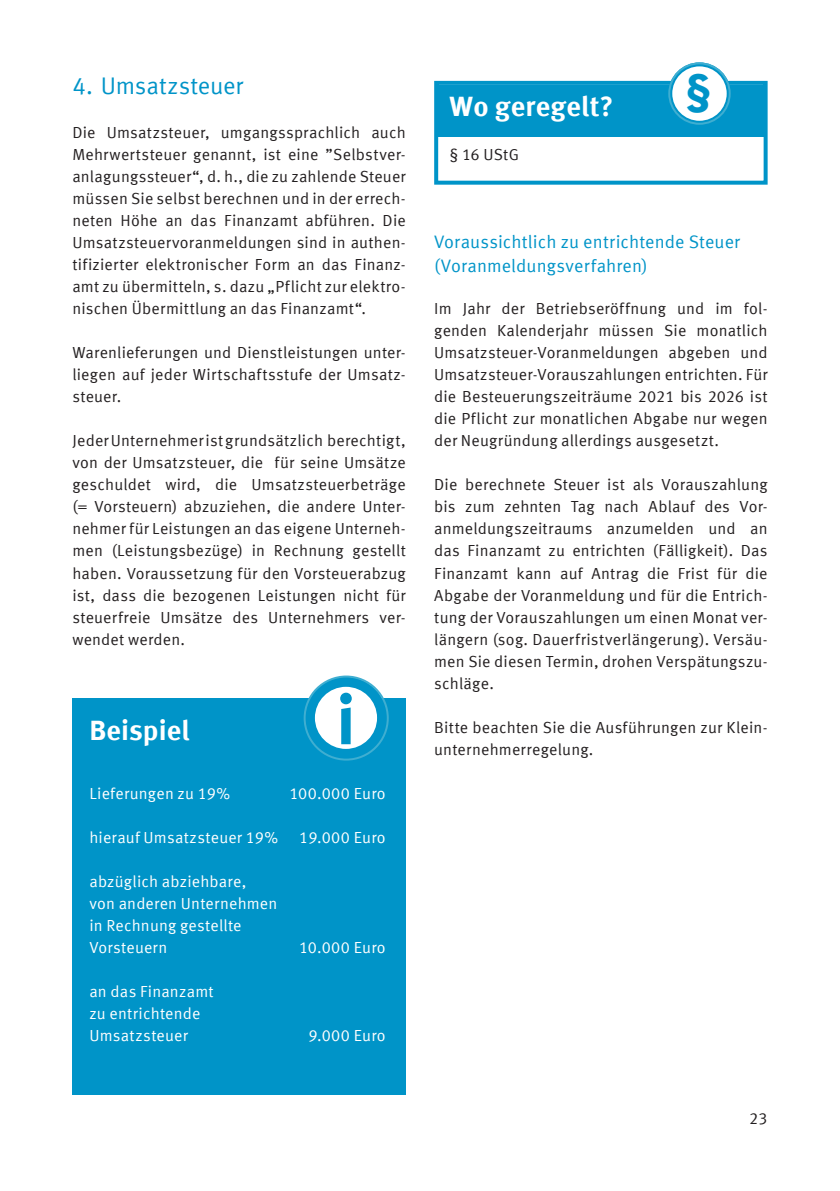
<style>
.page{position:relative;width:840px;height:1191px;background:#fff}
.page>*{position:absolute;margin:0;border:0;box-sizing:border-box;transform-origin:0 0}
.t1{font:700 70px "Meta Offc Pro";color:#0094c8}
.t2{font:700 44px "Meta Offc Pro";color:#0094c8}
.t3{font:700 28px "Meta Offc Pro";letter-spacing:.01em;color:#fff}
.t4{font:24px "Meta Offc Pro Norm";letter-spacing:-.005em;color:#0094c8}
.t5{font:18px/24px "Meta Offc Pro Norm";letter-spacing:.005em;color:#0094c8}
.t6{font:16px/22px "Meta Offc Pro Norm";letter-spacing:.01em;color:#231f20;text-align:justify}
.t7{font:16px/22px "Meta Offc Pro Norm";letter-spacing:.01em;color:#fff}
</style>
<div class="page">
<div style="left:72px;top:698px;width:333px;height:396px;background:#0094c8"></div>
<div style="left:310px;top:682px;width:72px;height:72px;background:#fff;border-radius:50%"></div>
<div style="left:305px;top:677px;width:82px;height:82px;border:10px solid #0094c8;border-radius:50%"></div>
<div style="left:303px;top:675px;width:85px;height:85px;border:2px solid #3faed1;border-radius:50%"></div>
<div style="left:437px;top:85px;width:326px;height:51px;background:#0094c8"></div>
<div style="left:434px;top:81px;width:333px;height:104px;border:4px solid #0094c8"></div>
<div style="left:670px;top:64px;width:58px;height:59px;background:#fff;border-radius:50%"></div>
<div style="left:668px;top:62px;width:62px;height:63px;border:4px solid #0094c8;border-radius:50%"></div>
<div style="left:668px;top:62px;width:62px;height:63px;border:2px solid #3faed1;border-radius:50%"></div>
<h3 class="t4" style="left:72px;top:68px;width:172px">4. Umsatzsteuer</h3>
<p class="t6" style="left:72px;top:121px;width:335px">Die Umsatzsteuer, umgangssprachlich auch Mehrwertsteuer genannt, ist eine ”Selbstver&shy;anlagungssteuer“, d. h., die zu zahlende Steuer müssen Sie selbst berechnen und in der errech&shy;neten Höhe an das Finanzamt abführen. Die Umsatzsteuervoranmeldungen sind in authen&shy;tifizierter elektronischer Form an das Finanz&shy;amt zu übermitteln, s. dazu „Pflicht zur elektro&shy;nischen Übermittlung an das Finanzamt“.</p>
<p class="t6" style="left:72px;top:341px;width:335px">Warenlieferungen und Dienstleistungen unter&shy;liegen auf jeder Wirtschaftsstufe der Umsatz&shy;steuer.</p>
<p class="t6" style="left:72px;top:429px;width:335px">Jeder Unternehmer ist grundsätzlich berechtigt, von der Umsatzsteuer, die für seine Umsätze geschuldet wird, die Umsatzsteuerbeträge (= Vorsteuern) abzuziehen, die andere Unter&shy;nehmer für Leistungen an das eigene Unterneh&shy;men (Leistungsbezüge) in Rechnung gestellt haben. Voraussetzung für den Vorsteuerabzug ist, dass die bezogenen Leistungen nicht für steuerfreie Umsätze des Unternehmers ver&shy;wendet werden.</p>
<p class="t3" style="left:89px;top:708px;width:102px">Beispiel</p>
<p class="t1" style="left:336px;top:665px;width:21px">i</p>
<p class="t7" style="left:89px;top:781px;width:142px">Lieferungen zu 19%</p>
<p class="t7" style="left:289px;top:781px;width:98px">100.000 Euro</p>
<p class="t7" style="left:89px;top:825px;width:190px">hierauf Umsatzsteuer 19%</p>
<p class="t7" style="left:299px;top:825px;width:88px">19.000 Euro</p>
<p class="t7" style="left:89px;top:869px;width:189px">abzüglich abziehbare,<br>von anderen Unternehmen in Rechnung gestellte<br>Vorsteuern</p>
<p class="t7" style="left:299px;top:935px;width:88px">10.000 Euro</p>
<p class="t7" style="left:89px;top:979px;width:126px">an das Finanzamt zu entrichtende<br>Umsatzsteuer</p>
<p class="t7" style="left:308px;top:1023px;width:79px">9.000 Euro</p>
<p class="t3" style="left:449px;top:84px;width:165px">Wo geregelt?</p>
<p class="t6" style="left:449px;top:143px;width:71px">§ 16 UStG</p>
<p class="t2" style="left:684px;top:56px;width:28px">§</p>
<h4 class="t5" style="left:434px;top:229px;width:307px">Voraussichtlich zu entrichtende Steuer (Voranmeldungsverfahren)</h4>
<p class="t6" style="left:434px;top:297px;width:335px">Im Jahr der Betriebseröffnung und im fol&shy;genden Kalenderjahr müssen Sie monatlich Umsatzsteuer-Voranmeldungen abgeben und Umsatzsteuer-Vorauszahlungen entrichten. Für die Besteuerungszeiträume 2021 bis 2026 ist die Pflicht zur monatlichen Abgabe nur wegen der Neugründung allerdings ausgesetzt.</p>
<p class="t6" style="left:434px;top:473px;width:335px">Die berechnete Steuer ist als Vorauszahlung bis zum zehnten Tag nach Ablauf des Vor&shy;anmeldungszeitraums anzumelden und an das Finanzamt zu entrichten (Fälligkeit). Das Finanzamt kann auf Antrag die Frist für die Abgabe der Voranmeldung und für die Entrich&shy;tung der Vorauszahlungen um einen Monat ver&shy;längern (sog. Dauerfristverlängerung). Versäu&shy;men Sie diesen Termin, drohen Verspätungszu&shy;schläge.</p>
<p class="t6" style="left:434px;top:715px;width:335px">Bitte beachten Sie die Ausführungen zur Klein&shy;unternehmerregelung.</p>
<p class="t6" style="left:748px;top:1106px;width:20px">23</p>
</div>
